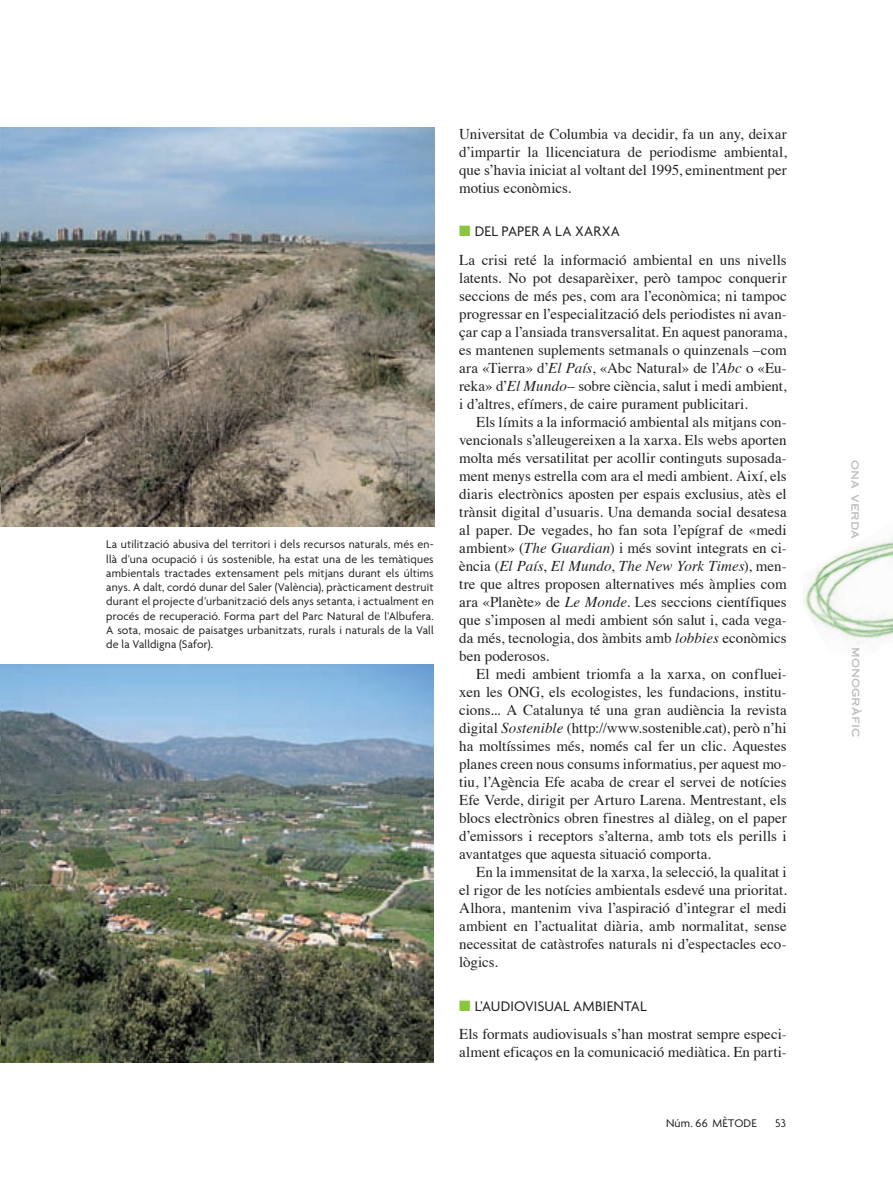
<style>
.page{position:relative;width:893px;height:1191px;background:#fff}
.page>*{position:absolute;margin:0;border:0;box-sizing:border-box;transform-origin:0 0}
.t1{font:15px/18px "Times";color:#231f20;text-align:justify}
.t2{font:15px "Agenda";letter-spacing:.01em;color:#231f20}
.t3{font:12px/14.2px "Agenda";letter-spacing:.015em;color:#231f20;text-align:justify}
.t4{font:12px "Copperplate Thirty One AB";letter-spacing:.005em;color:#bcbdc0}
.s1{color:#8bc63e}
.s2{font-style:italic}
</style>
<div class="page">
<img style="left:804px;top:537px;width:89px;height:107px">
<img style="left:0;top:664px;width:434px;height:398px">
<img style="left:0;top:128px;width:434px;height:398px">
<p class="t3" style="left:106px;top:538px;width:329px">La utilització abusiva del territori i dels recursos naturals, més en&shy;llà d’una ocupació i ús sostenible, ha estat una de les temàtiques ambientals tractades extensament pels mitjans durant els últims anys. A dalt, cordó dunar del Saler (València), pràcticament destruït durant el projecte d’urbanització dels anys setanta, i actualment en procés de recuperació. Forma part del Parc Natural de l’Albufera.<br>A sota, mosaic de paisatges urbanitzats, rurals i naturals de la Vall de la Valldigna (Safor).</p>
<p class="t1" style="left:459px;top:126px;width:329px">Universitat de Columbia va decidir, fa un any, deixar d’impartir la llicenciatura de periodisme ambiental, que s’havia iniciat al voltant del 1995, eminentment per motius econòmics.</p>
<p class="t2" style="left:459px;top:226px;width:162px"><span class="s1">■</span> DEL PAPER A LA XARXA</p>
<p class="t1" style="left:459px;top:252px;width:329px">La crisi reté la informació ambiental en uns nivells latents. No pot desaparèixer, però tampoc conquerir seccions de més pes, com ara l’econòmica; ni tampoc progressar en l’especialització dels periodistes ni avan&shy;çar cap a l’ansiada transversalitat. En aquest panorama, es mantenen suplements setmanals o quinzenals –com ara «Tierra» d’<span class="s2">El País</span>, «Abc Natural» de l’<span class="s2">Abc</span> o «Eu&shy;reka» d’<span class="s2">El Mundo–</span> sobre ciència, salut i medi ambient, i d’altres, efímers, de caire purament publicitari.</p>
<p class="t1" style="left:459px;top:414px;width:329px;text-indent:17px">Els límits a la informació ambiental als mitjans con&shy;vencionals s’alleugereixen a la xarxa. Els webs aporten molta més versatilitat per acollir continguts suposada&shy;ment menys estrella com ara el medi ambient. Així, els diaris electrònics aposten per espais exclusius, atès el trànsit digital d’usuaris. Una demanda social desatesa al paper. De vegades, ho fan sota l’epígraf de «medi ambient» (<span class="s2">The Guardian</span>) i més sovint integrats en ci&shy;ència (<span class="s2">El País</span>, <span class="s2">El Mundo</span>, <span class="s2">The New York Times</span>), men&shy;tre que altres proposen alternatives més àmplies com ara «Planète» de <span class="s2">Le Monde</span>. Les seccions científiques que s’imposen al medi ambient són salut i, cada vega&shy;da més, tecnologia, dos àmbits amb <span class="s2">lobbies</span> econòmics ben poderosos.</p>
<p class="t1" style="left:459px;top:666px;width:329px;text-indent:17px">El medi ambient triomfa a la xarxa, on confluei&shy;xen les ONG, els ecologistes, les fundacions, institu&shy;cions... A Catalunya té una gran audiència la revista digital <span class="s2">Sostenible</span> (http://www.sostenible.cat), però n’hi ha moltíssimes més, només cal fer un clic. Aquestes planes creen nous consums informatius, per aquest mo&shy;tiu, l’Agència Efe acaba de crear el servei de notícies Efe Verde, dirigit per Arturo Larena. Mentrestant, els blocs electrònics obren finestres al diàleg, on el paper d’emissors i receptors s’alterna, amb tots els perills i avantatges que aquesta situació comporta.</p>
<p class="t1" style="left:459px;top:864px;width:329px;text-indent:17px">En la immensitat de la xarxa, la selecció, la qualitat i el rigor de les notícies ambientals esdevé una prioritat.<br>Alhora, mantenim viva l’aspiració d’integrar el medi ambient en l’actualitat diària, amb normalitat, sense necessitat de catàstrofes naturals ni d’espectacles eco&shy;lògics.</p>
<p class="t2" style="left:459px;top:1000px;width:189px"><span class="s1">■</span> L’AUDIOVISUAL AMBIENTAL</p>
<p class="t1" style="left:459px;top:1026px;width:329px">Els formats audiovisuals s’han mostrat sempre especi&shy;alment eficaços en la comunicació mediàtica. En parti-</p>
<p class="t3" style="left:666px;top:1116px;width:92px">Núm. 66 MÈTODE</p>
<p class="t3" style="left:775px;top:1116px;width:12px">53</p>
<p class="t4" style="left:863px;top:460px;width:79px;rotate:90deg">ona verda</p>
<p class="t4" style="left:863px;top:647px;width:92px;rotate:90deg">monogràfic</p>
</div>
